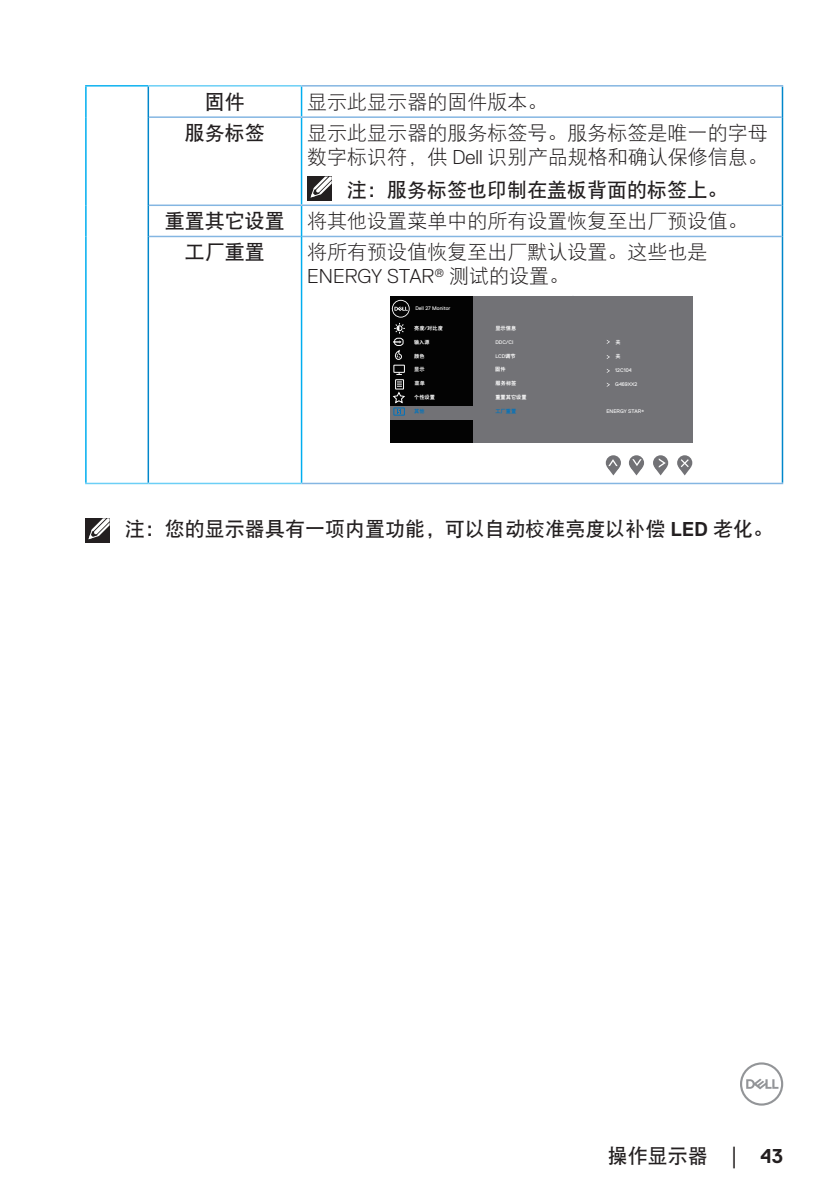
<style>
.page{position:relative;width:840px;height:1191px;background:#fff}
.page>*{position:absolute;margin:0;border:0;box-sizing:border-box;transform-origin:0 0}
.text_OSD_table{font:20px/24px "DFP Hei W3";color:#231f20}
.text{font:20px "DFP Hei W7";color:#231f20}
.note_OSD{font:20px "DFP Hei W7";color:#231f20}
.text_OSD_table-2{font:20px "DFP Hei W7";color:#231f20}
.t1{font:5.2px "Dell Replica";color:#fff}
.t2{font:5.2px "DF Hei W9";color:#fff}
.t3{font:5.2px "DF Hei W9";color:#0372bb}
.s1{font-family:"Dell Replica";font-weight:300}
.s2{font-family:"Dell Replica"}
.s3{font-family:"DF Hei W9"}
.s4{font-family:"Dell Replica";font-weight:700}
.s5{font-family:"Times New Roman";font-size:18px}
</style>
<div class="page">
<svg style="left:740px;top:1062px;width:42px;height:43px"></svg>
<hr style="left:85px;top:483px;width:63px;height:1px;background:#6bcff6">
<hr style="left:147px;top:205px;width:2px;height:31px;background:#0087cb">
<hr style="left:781px;top:205px;width:1px;height:31px;background:#0087cb">
<hr style="left:147px;top:236px;width:2px;height:247px;background:#0087cb">
<hr style="left:149px;top:236px;width:151px;height:1px;background:#84b6e2">
<hr style="left:781px;top:236px;width:1px;height:247px;background:#0087cb">
<hr style="left:302px;top:236px;width:479px;height:1px;background:#84b6e2">
<hr style="left:301px;top:483px;width:481px;height:1px;background:#84b6e2">
<hr style="left:85px;top:85px;width:63px;height:1px;background:#00aeef">
<hr style="left:85px;top:86px;width:2px;height:31px;background:#00aeef">
<hr style="left:85px;top:117px;width:2px;height:88px;background:#00aeef">
<hr style="left:85px;top:205px;width:2px;height:31px;background:#00aeef">
<hr style="left:85px;top:236px;width:2px;height:247px;background:#00aeef">
<hr style="left:148px;top:85px;width:153px;height:2px;background:#6bcff6">
<hr style="left:148px;top:483px;width:153px;height:1px;background:#6bcff6">
<hr style="left:300px;top:87px;width:2px;height:29px;background:#00aeef">
<hr style="left:300px;top:118px;width:2px;height:86px;background:#00aeef">
<hr style="left:300px;top:206px;width:2px;height:30px;background:#00aeef">
<hr style="left:300px;top:236px;width:2px;height:247px;background:#00aeef">
<hr style="left:147px;top:87px;width:2px;height:30px;background:#0087cb">
<hr style="left:781px;top:87px;width:1px;height:30px;background:#0087cb">
<hr style="left:147px;top:117px;width:2px;height:88px;background:#0087cb">
<hr style="left:781px;top:117px;width:1px;height:88px;background:#0087cb">
<hr style="left:301px;top:85px;width:481px;height:2px;background:#84b6e2">
<hr style="left:149px;top:116px;width:152px;height:2px;background:#84b6e2">
<hr style="left:301px;top:116px;width:480px;height:2px;background:#84b6e2">
<hr style="left:149px;top:204px;width:152px;height:2px;background:#84b6e2">
<hr style="left:301px;top:204px;width:480px;height:2px;background:#84b6e2">
<div style="left:307px;top:177px;width:24px;height:24px;background:#231f20"></div>
<svg style="left:309px;top:176px;width:22px;height:22px"></svg>
<div style="left:390px;top:296px;width:302px;height:147px;background:#727276"></div>
<div style="left:390px;top:296px;width:83px;height:147px;background:#030303"></div>
<div style="left:390px;top:406px;width:84px;height:13px;background:#727276"></div>
<div style="left:395px;top:379px;width:9px;height:10px;border:1px solid #fff"></div>
<div style="left:393px;top:364px;width:11px;height:9px;border:1px solid #fff"></div>
<div style="left:393px;top:407px;width:11px;height:9px;border:1px solid #0372bb"></div>
<svg style="left:394px;top:323px;width:10px;height:11px"></svg>
<svg style="left:392px;top:381px;width:13px;height:33px"></svg>
<svg style="left:391px;top:300px;width:18px;height:17px"></svg>
<svg style="left:605px;top:455px;width:15px;height:15px"></svg>
<svg style="left:628px;top:455px;width:15px;height:15px"></svg>
<svg style="left:652px;top:455px;width:15px;height:15px"></svg>
<svg style="left:676px;top:455px;width:16px;height:15px"></svg>
<svg style="left:607px;top:459px;width:12px;height:16px"></svg>
<svg style="left:654px;top:458px;width:12px;height:17px"></svg>
<svg style="left:630px;top:459px;width:12px;height:16px"></svg>
<svg style="left:678px;top:458px;width:12px;height:17px"></svg>
<svg style="left:393px;top:340px;width:8px;height:3px"></svg>
<div style="left:394px;top:338px;width:9px;height:8px;border:1px solid #fff;border-radius:3px"></div>
<svg style="left:393px;top:350px;width:8px;height:25px"></svg>
<div style="left:85px;top:518px;width:24px;height:25px;background:#231f20"></div>
<svg style="left:88px;top:518px;width:22px;height:22px"></svg>
<p class="text_OSD_table-2" style="left:205px;top:91px;width:41px">固件</p>
<p class="text_OSD_table" style="left:307px;top:89px;width:242px">显示此显示器的固件版本。</p>
<p class="text_OSD_table-2" style="left:185px;top:123px;width:82px">服务标签</p>
<p class="text_OSD_table" style="left:307px;top:121px;width:462px">显示此显示器的服务标签号。服务标签是唯一的字母数字标识符，供 <span class="s1">Dell</span> 识别产品规格和确认保修信息。</p>
<p class="note_OSD" style="left:347px;top:180px;width:381px">注：服务标签也印制在盖板背面的标签上。</p>
<p class="text_OSD_table-2" style="left:165px;top:211px;width:122px">重置其它设置</p>
<p class="text_OSD_table" style="left:307px;top:209px;width:442px">将其他设置菜单中的所有设置恢复至出厂预设值。</p>
<p class="text_OSD_table-2" style="left:185px;top:242px;width:82px">工厂重置</p>
<p class="text_OSD_table" style="left:307px;top:240px;width:402px">将所有预设值恢复至出厂默认设置。这些也是<br><span class="s1">ENERGY STAR</span><sup>®</sup> 测试的设置。</p>
<p class="t1" style="left:415px;top:306px;width:36px">Dell 27 Monitor</p>
<p class="t2" style="left:414px;top:326px;width:30px">亮度<span class="s2">/</span>对比度</p>
<p class="t2" style="left:495px;top:326px;width:22px">显示信息</p>
<p class="t2" style="left:414px;top:339px;width:17px">输入源</p>
<p class="t1" style="left:495px;top:339px;width:20px">DDC/CI</p>
<p class="t2" style="left:615px;top:339px;width:7px">关</p>
<p class="t2" style="left:495px;top:380px;width:22px">服务标签</p>
<p class="t2" style="left:414px;top:354px;width:12px">颜色</p>
<p class="t1" style="left:495px;top:354px;width:22px">LCD<span class="s3">调节</span></p>
<p class="t2" style="left:615px;top:354px;width:7px">关</p>
<p class="t2" style="left:495px;top:366px;width:12px">固件</p>
<p class="t2" style="left:414px;top:366px;width:12px">显示</p>
<p class="t3" style="left:414px;top:409px;width:12px">其他</p>
<p class="t1" style="left:615px;top:367px;width:18px">12C104</p>
<p class="t1" style="left:606px;top:408px;width:39px">ENERGY STAR<sup>®</sup></p>
<p class="t2" style="left:414px;top:380px;width:12px">菜单</p>
<p class="t1" style="left:615px;top:381px;width:24px">G469XX2</p>
<p class="t2" style="left:414px;top:395px;width:22px">个性设置</p>
<p class="t2" style="left:495px;top:395px;width:33px">重置其它设置</p>
<p class="t3" style="left:495px;top:409px;width:22px">工厂重置</p>
<p class="text" style="left:125px;top:518px;width:649px">注：您的显示器具有一项内置功能，可以自动校准亮度以补偿 <span class="s4">LED</span> 老化。</p>
<p class="text" style="left:607px;top:1145px;width:177px">操作显示器 <span class="s5">│</span> <span class="s4">43</span></p>
</div>
